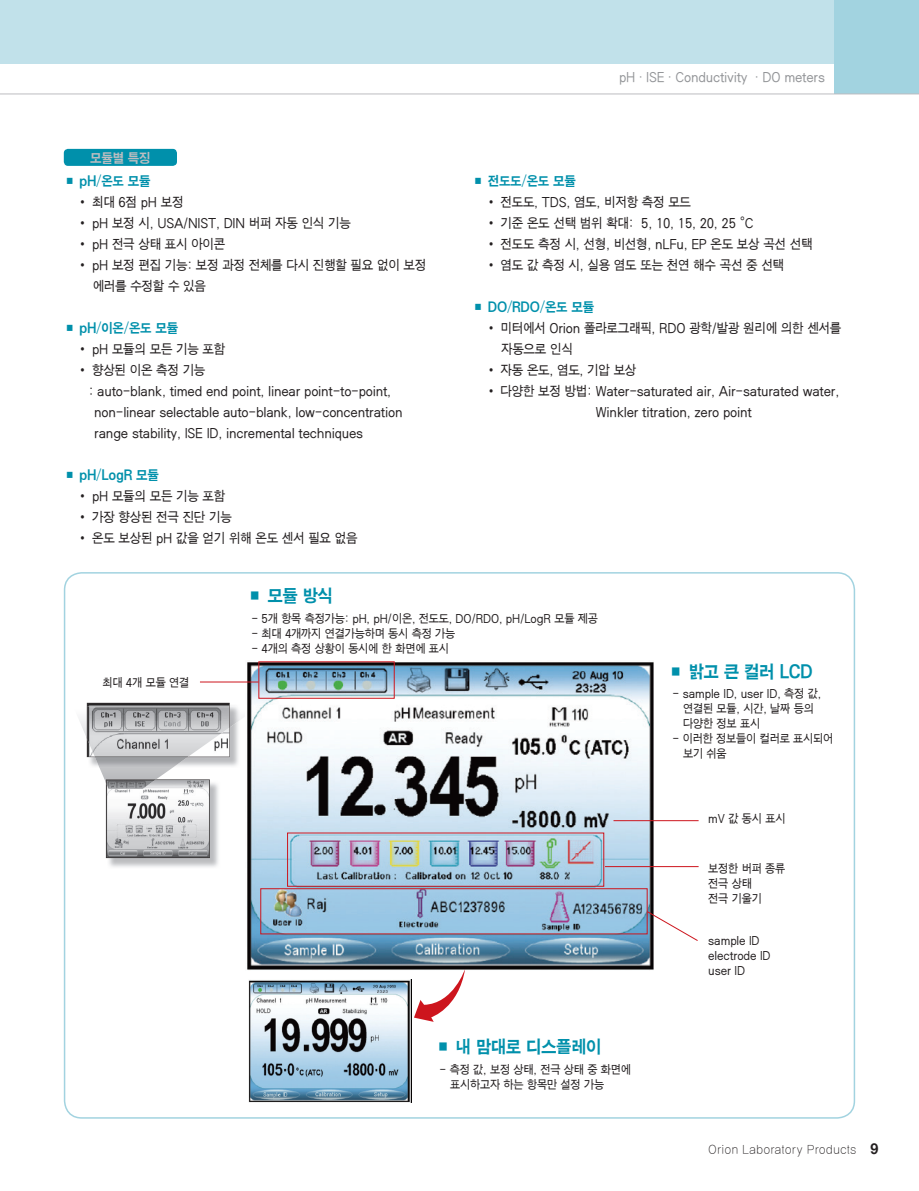
<style>
.page{position:relative;width:919px;height:1191px;background:#fff}
.page>*{position:absolute;margin:0;border:0;box-sizing:border-box;transform-origin:0 0}
.t1{font:18px "SMK Gothic Std";letter-spacing:-.075em;color:#0090ab;scale:.9 1}
.t2{font:13.5px/21px "SMJ Gothic 10 Std";letter-spacing:-.075em;color:#231f20;scale:.9 1}
.t3{font:13.5px "SMK Gothic Std";letter-spacing:-.075em;color:#0090ab;scale:.9 1}
.t4{font:13.5px "SMJ Gothic 10 Std";letter-spacing:-.075em;color:#939598;scale:.9 1}
.t5{font:13.5px "SMK Gothic Std";color:#bcbdc0;scale:.9 1}
.t6{font:12px/15px "SMJ Gothic 10 Std";letter-spacing:-.075em;color:#231f20;scale:.9 1}
.t7{font:12px "YDVYGO115";color:#231f20;scale:.9 1}
.s1{font-family:"Helvetica 75";font-weight:700;font-size:15px}
</style>
<div class="page">
<div style="left:0;top:0;width:918px;height:64px;background:#c1e1ea"></div>
<div style="left:833px;top:0;width:85px;height:94px;background:#a2d3e0"></div>
<hr style="left:0;top:94px;width:918px;height:1px;background:#bcbdc0">
<div style="left:64px;top:149px;width:113px;height:17px;background:#0090ab;border-radius:4px"></div>
<img style="left:245px;top:661px;width:410px;height:309px">
<div style="left:260px;top:888px;width:387px;height:46px;border:1px solid #cd151d"></div>
<hr style="left:200px;top:681px;width:58px;height:1px;background:#cd151d">
<hr style="left:605px;top:866px;width:93px;height:1px;background:#cd151d">
<hr style="left:613px;top:820px;width:85px;height:1px;background:#cd151d">
<svg style="left:646px;top:910px;width:52px;height:31px"></svg>
<img style="left:249px;top:979px;width:162px;height:123px">
<svg style="left:414px;top:968px;width:51px;height:53px"></svg>
<svg style="left:87px;top:703px;width:143px;height:3px"></svg>
<img style="left:107px;top:783px;width:112px;height:84px">
<svg style="left:106px;top:783px;width:104px;height:75px"></svg>
<img style="left:79px;top:706px;width:163px;height:77px">
<img style="left:95px;top:706px;width:145px;height:62px">
<img style="left:87px;top:706px;width:142px;height:51px">
<img style="left:106px;top:784px;width:49px;height:4px">
<img style="left:106px;top:779px;width:49px;height:5px">
<p class="t5" style="left:90px;top:151px;width:69px">모듈별 특징</p>
<p class="t3" style="left:64px;top:174px;width:98px">■ pH/온도 모듈</p>
<p class="t2" style="left:77px;top:192px;width:121px">• 최대 6점 pH 보정</p>
<p class="t2" style="left:77px;top:213px;width:306px">• pH 보정 시, USA/NIST, DIN 버퍼 자동 인식 기능</p>
<p class="t2" style="left:77px;top:234px;width:167px">• pH 전극 상태 표시 아이콘</p>
<p class="t2" style="left:92px;top:255px;width:373px;text-indent:-16px">• pH 보정 편집 기능: 보정 과정 전체를 다시 진행할 필요 없이 보정 에러를 수정할 수 있음</p>
<p class="t3" style="left:64px;top:321px;width:129px">■ pH/이온/온도 모듈</p>
<p class="t2" style="left:77px;top:339px;width:167px">• pH 모듈의 모든 기능 포함</p>
<p class="t2" style="left:77px;top:360px;width:145px">• 향상된 이온 측정 기능</p>
<p class="t2" style="left:88px;top:381px;width:338px">: auto-blank, timed end point, linear point-to-point,</p>
<p class="t2" style="left:94px;top:402px;width:345px">non-linear selectable auto-blank, low-concentration</p>
<p class="t2" style="left:94px;top:423px;width:301px">range stability, ISE ID, incremental techniques</p>
<p class="t3" style="left:64px;top:468px;width:107px">■ pH/LogR 모듈</p>
<p class="t2" style="left:77px;top:486px;width:167px">• pH 모듈의 모든 기능 포함</p>
<p class="t2" style="left:77px;top:507px;width:174px">• 가장 향상된 전극 진단 기능</p>
<p class="t2" style="left:77px;top:528px;width:314px">• 온도 보상된 pH 값을 얻기 위해 온도 센서 필요 없음</p>
<p class="t4" style="left:618px;top:70px;width:231px">pH·ISE·Conductivity ·DO meters</p>
<p class="t3" style="left:472px;top:174px;width:117px">■ 전도도/온도 모듈</p>
<p class="t2" style="left:485px;top:192px;width:231px">• 전도도, TDS, 염도, 비저항 측정 모드</p>
<p class="t2" style="left:485px;top:213px;width:300px">• 기준 온도 선택 범위 확대: 5, 10, 15, 20, 25 °C</p>
<p class="t2" style="left:485px;top:234px;width:366px">• 전도도 측정 시, 선형, 비선형, nLFu, EP 온도 보상 곡선 선택</p>
<p class="t2" style="left:485px;top:255px;width:334px">• 염도 값 측정 시, 실용 염도 또는 천연 해수 곡선 중 선택</p>
<p class="t3" style="left:472px;top:300px;width:137px">■ DO/RDO/온도 모듈</p>
<p class="t2" style="left:501px;top:318px;width:380px;text-indent:-16px">• 미터에서 Orion 폴라로그래픽, RDO 광학/발광 원리에 의한 센서를 자동으로 인식</p>
<p class="t2" style="left:485px;top:360px;width:170px">• 자동 온도, 염도, 기압 보상</p>
<p class="t2" style="left:595px;top:381px;width:272px;text-indent:-111px">• 다양한 보정 방법: Water-saturated air, Air-saturated water,<br>Winkler titration, zero point</p>
<p class="t6" style="left:102px;top:675px;width:99px">최대 4개 모듈 연결</p>
<h1 class="t1" style="left:247px;top:587px;width:98px">■ 모듈 방식</h1>
<p class="t6" style="left:251px;top:611px;width:387px">- 5개 항목 측정가능: pH, pH/이온, 전도도, DO/RDO, pH/LogR 모듈 제공</p>
<p class="t6" style="left:251px;top:626px;width:229px">- 최대 4개까지 연결가능하며 동시 측정 가능</p>
<p class="t6" style="left:251px;top:641px;width:222px">- 4개의 측정 상황이 동시에 한 화면에 표시</p>
<h1 class="t1" style="left:435px;top:1037px;width:187px">■ 내 맘대로 디스플레이</h1>
<p class="t6" style="left:450px;top:1062px;width:203px;text-indent:-11px">- 측정 값, 보정 상태, 전극 상태 중 화면에 표시하고자 하는 항목만 설정 가능</p>
<h1 class="t1" style="left:668px;top:662px;width:163px">■ 밝고 큰 컬러 LCD</h1>
<p class="t6" style="left:682px;top:687px;width:156px;text-indent:-11px">- sample ID, user ID, 측정 값, 연결된 모듈, 시간, 날짜 등의 다양한 정보 표시</p>
<p class="t6" style="left:682px;top:732px;width:169px;text-indent:-11px">- 이러한 정보들이 컬러로 표시되어 보기 쉬움</p>
<p class="t6" style="left:708px;top:811px;width:88px">mV 값 동시 표시</p>
<p class="t6" style="left:708px;top:862px;width:88px">보정한 버퍼 종류 전극 상태<br>전극 기울기</p>
<p class="t6" style="left:708px;top:933px;width:71px">sample ID electrode ID user ID</p>
<p class="t7" style="left:708px;top:1141px;width:190px">Orion Laboratory Products <span class="s1">9</span></p>
</div>
